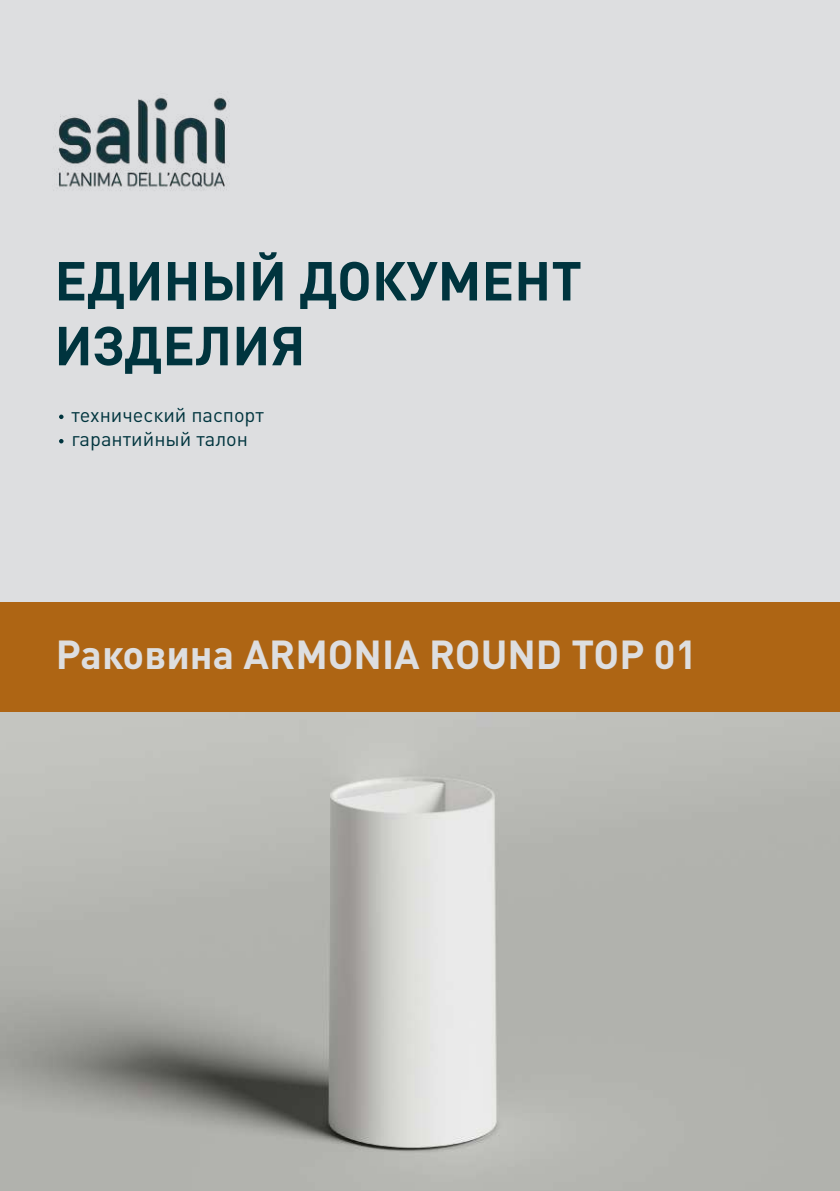
<style>
.page{position:relative;width:840px;height:1191px;background:#fff}
.page>*{position:absolute;margin:0;border:0;box-sizing:border-box;transform-origin:0 0}
.t1{font:700 54px/64.8px "DIN Pro";color:#00343e}
.t2{font:700 40px "DIN Pro";color:#dddee0}
.t3{font:20px/24px "DIN Pro";color:#00343e}
</style>
<div class="page">
<div style="left:0;top:0;width:839px;height:602px;background:#dddee0"></div>
<img style="left:55px;top:97px;width:174px;height:94px">
<div style="left:0;top:602px;width:839px;height:113px;background:#ae6514"></div>
<svg style="left:59px;top:414px;width:4px;height:5px"></svg>
<svg style="left:59px;top:439px;width:4px;height:4px"></svg>
<img style="left:0;top:712px;width:839px;height:479px">
<h1 class="t1" style="left:54px;top:242px;width:529px">ЕДИНЫЙ ДОКУМЕНТ<br>ИЗДЕЛИЯ</h1>
<p class="t3" style="left:71px;top:401px;width:194px">технический паспорт гарантийный талон</p>
<h2 class="t2" style="left:56px;top:621px;width:642px">Раковина ARMONIA ROUND TOP 01</h2>
</div>
